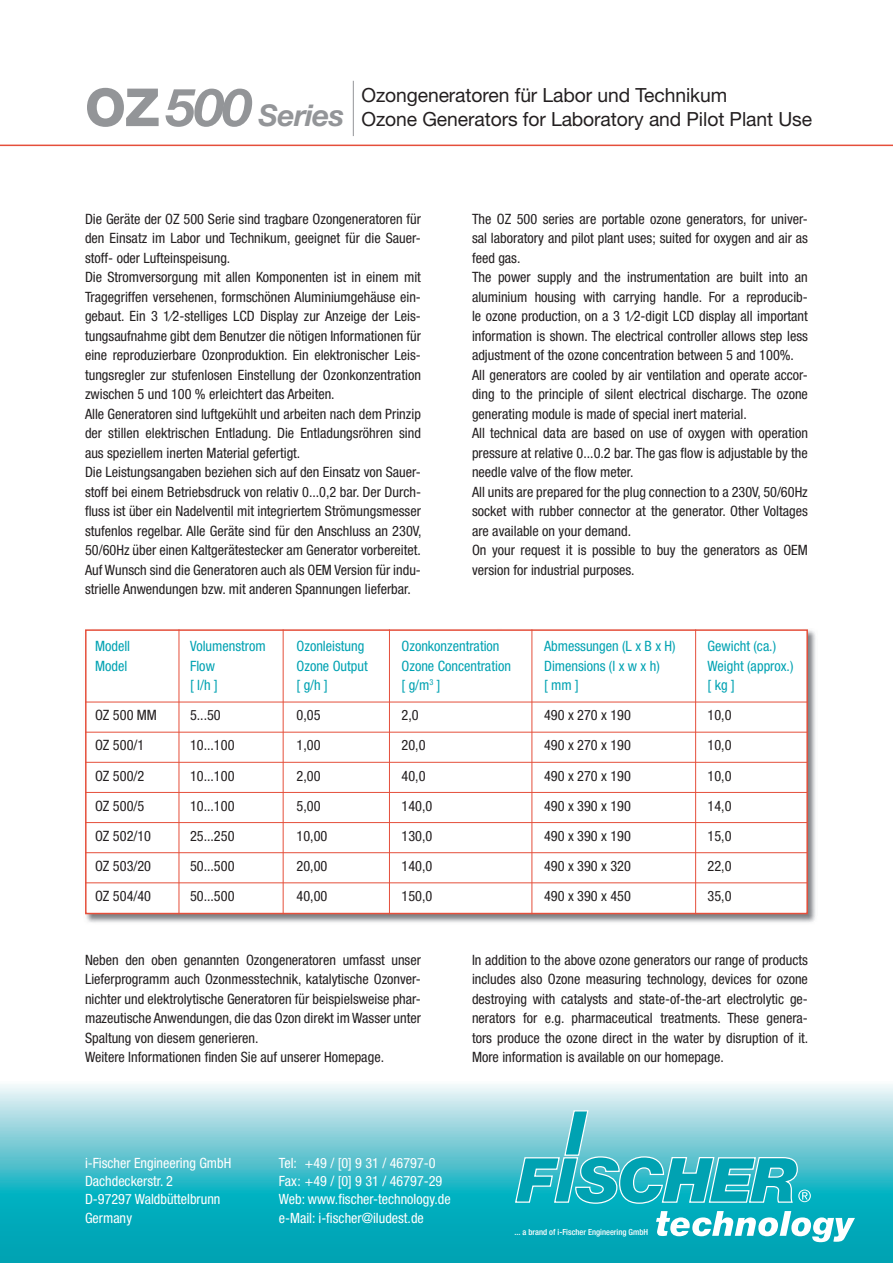
<style>
.page{position:relative;width:893px;height:1263px;background:#fff}
.page>*{position:absolute;margin:0;border:0;box-sizing:border-box;transform-origin:0 0}
.t1{font:19.5px/24px "Helvetica Neue";letter-spacing:-.005em;color:#231f20}
.t2{font:condensed 14.25px/19.5px "Helvetica Neue";color:#231f20}
.t3{font:condensed 14.25px "Helvetica Neue";color:#00a2b2}
.t4{font:condensed 14.1px/18.3px "Helvetica Neue";color:#fff}
.t5{font:500 condensed 8.4px "Helvetica Neue";color:#fff}
.s1{font-weight:800;font-size:52.5px;color:#939598}
.s2{font-weight:700;font-style:italic;font-size:52.5px;color:#939598}
.s3{font-weight:700;font-style:italic;font-size:30px;color:#939598}
</style>
<div class="page">
<svg style="left:0;top:1084px;width:893px;height:179px;background:#50c1cd"></svg>
<svg style="left:656px;top:1211px;width:199px;height:31px"></svg>
<svg style="left:514px;top:1110px;width:297px;height:94px;background:#5dc3ce"></svg>
<hr style="left:0;top:145px;width:893px;height:1px;background:#e54f3b">
<img style="left:85px;top:630px;width:731px;height:293px">
<div style="left:86px;top:630px;width:721px;height:283px;background:#fff"></div>
<div style="left:85px;top:629px;width:723px;height:285px;border:2px solid #e54f3b"></div>
<hr style="left:85px;top:702px;width:723px;height:1px;background:#e54f3b">
<hr style="left:85px;top:732px;width:723px;height:1px;background:#e54f3b">
<hr style="left:85px;top:762px;width:723px;height:1px;background:#e54f3b">
<hr style="left:85px;top:792px;width:723px;height:1px;background:#e54f3b">
<hr style="left:85px;top:822px;width:723px;height:1px;background:#e54f3b">
<hr style="left:85px;top:852px;width:723px;height:1px;background:#e54f3b">
<hr style="left:85px;top:882px;width:723px;height:1px;background:#e54f3b">
<hr style="left:179px;top:629px;width:1px;height:285px;background:#e54f3b">
<hr style="left:283px;top:629px;width:1px;height:285px;background:#e54f3b">
<hr style="left:389px;top:629px;width:1px;height:285px;background:#e54f3b">
<hr style="left:531px;top:629px;width:1px;height:285px;background:#e54f3b">
<hr style="left:695px;top:629px;width:1px;height:285px;background:#e54f3b">
<hr style="left:353px;top:81px;width:1px;height:55px;background:#939598">
<h1 class="t1" style="left:85px;top:83px;width:729px;text-indent:276px">Ozongeneratoren für Labor und Technikum<br><span class="s1">OZ</span> <span class="s2">500</span> <span class="s3">Series</span> Ozone Generators for Laboratory and Pilot Plant Use</h1>
<p class="t2" style="left:85px;top:209px;width:338px">Die Geräte der OZ 500 Serie sind tragbare Ozongeneratoren für den Einsatz im Labor und Technikum, geeignet für die Sauer&shy;stoff- oder Lufteinspeisung.<br>Die Stromversorgung mit allen Komponenten ist in einem mit Tragegriffen versehenen, formschönen Aluminiumgehäuse ein&shy;gebaut. Ein 3 1⁄2-stelliges LCD Display zur Anzeige der Leis&shy;tungsaufnahme gibt dem Benutzer die nötigen Informationen für eine reproduzierbare Ozonproduktion. Ein elektronischer Leis&shy;tungsregler zur stufenlosen Einstellung der Ozonkonzentration zwischen 5 und 100 % erleichtert das Arbeiten.<br>Alle Generatoren sind luftgekühlt und arbeiten nach dem Prinzip der stillen elektrischen Entladung. Die Entladungsröhren sind aus speziellem inerten Material gefertigt.<br>Die Leistungsangaben beziehen sich auf den Einsatz von Sauer&shy;stoff bei einem Betriebsdruck von relativ 0...0,2 bar. Der Durch&shy;fluss ist über ein Nadelventil mit integriertem Strömungsmesser stufenlos regelbar. Alle Geräte sind für den Anschluss an 230V, 50/60Hz über einen Kaltgerätestecker am Generator vorbereitet.<br>Auf Wunsch sind die Generatoren auch als OEM Version für indu&shy;strielle Anwendungen bzw. mit anderen Spannungen lieferbar.</p>
<p class="t2" style="left:472px;top:209px;width:337px">The OZ 500 series are portable ozone generators, for univer&shy;sal laboratory and pilot plant uses; suited for oxygen and air as feed gas.<br>The power supply and the instrumentation are built into an aluminium housing with carrying handle. For a reproducib&shy;le ozone production, on a 3 1⁄2-digit LCD display all important information is shown. The electrical controller allows step less adjustment of the ozone concentration between 5 and 100%.<br>All generators are cooled by air ventilation and operate accor&shy;ding to the principle of silent electrical discharge. The ozone generating module is made of special inert material.<br>All technical data are based on use of oxygen with operation pressure at relative 0...0.2 bar. The gas flow is adjustable by the needle valve of the flow meter.<br>All units are prepared for the plug connection to a 230V, 50/60Hz socket with rubber connector at the generator. Other Voltages are available on your demand.<br>On your request it is possible to buy the generators as OEM version for industrial purposes.</p>
<p class="t3" style="left:95px;top:638px;width:37px">Modell</p>
<p class="t3" style="left:190px;top:638px;width:77px">Volumenstrom</p>
<p class="t3" style="left:297px;top:638px;width:69px">Ozonleistung</p>
<p class="t3" style="left:402px;top:638px;width:100px">Ozonkonzentration</p>
<p class="t3" style="left:544px;top:638px;width:133px">Abmessungen (L x B x H)</p>
<p class="t3" style="left:708px;top:638px;width:70px">Gewicht (ca.)</p>
<p class="t3" style="left:95px;top:657px;width:34px">Model</p>
<p class="t3" style="left:190px;top:657px;width:26px">Flow</p>
<p class="t3" style="left:297px;top:657px;width:73px">Ozone Output</p>
<p class="t3" style="left:402px;top:657px;width:111px">Ozone Concentration</p>
<p class="t3" style="left:544px;top:657px;width:117px">Dimensions (l x w x h)</p>
<p class="t3" style="left:708px;top:657px;width:87px">Weight (approx.)</p>
<p class="t3" style="left:190px;top:677px;width:29px">[ l/h ]</p>
<p class="t3" style="left:297px;top:677px;width:33px">[ g/h ]</p>
<p class="t3" style="left:402px;top:677px;width:41px">[ g/m<sup>3</sup> ]</p>
<p class="t3" style="left:544px;top:677px;width:36px">[ mm ]</p>
<p class="t3" style="left:708px;top:677px;width:29px">[ kg ]</p>
<p class="t2" style="left:95px;top:705px;width:63px">OZ 500 MM</p>
<p class="t2" style="left:190px;top:705px;width:32px">5...50</p>
<p class="t2" style="left:297px;top:705px;width:25px">0,05</p>
<p class="t2" style="left:402px;top:705px;width:19px">2,0</p>
<p class="t2" style="left:544px;top:705px;width:88px">490 x 270 x 190</p>
<p class="t2" style="left:708px;top:705px;width:25px">10,0</p>
<p class="t2" style="left:95px;top:735px;width:51px">OZ 500/1</p>
<p class="t2" style="left:190px;top:735px;width:46px">10...100</p>
<p class="t2" style="left:297px;top:735px;width:25px">1,00</p>
<p class="t2" style="left:402px;top:735px;width:25px">20,0</p>
<p class="t2" style="left:544px;top:735px;width:88px">490 x 270 x 190</p>
<p class="t2" style="left:708px;top:735px;width:25px">10,0</p>
<p class="t2" style="left:95px;top:766px;width:51px">OZ 500/2</p>
<p class="t2" style="left:190px;top:766px;width:46px">10...100</p>
<p class="t2" style="left:297px;top:766px;width:25px">2,00</p>
<p class="t2" style="left:402px;top:766px;width:25px">40,0</p>
<p class="t2" style="left:544px;top:766px;width:88px">490 x 270 x 190</p>
<p class="t2" style="left:708px;top:766px;width:25px">10,0</p>
<p class="t2" style="left:95px;top:796px;width:51px">OZ 500/5</p>
<p class="t2" style="left:190px;top:796px;width:46px">10...100</p>
<p class="t2" style="left:297px;top:796px;width:25px">5,00</p>
<p class="t2" style="left:402px;top:796px;width:32px">140,0</p>
<p class="t2" style="left:544px;top:796px;width:88px">490 x 390 x 190</p>
<p class="t2" style="left:708px;top:796px;width:25px">14,0</p>
<p class="t2" style="left:95px;top:826px;width:58px">OZ 502/10</p>
<p class="t2" style="left:190px;top:826px;width:46px">25...250</p>
<p class="t2" style="left:297px;top:826px;width:32px">10,00</p>
<p class="t2" style="left:402px;top:826px;width:32px">130,0</p>
<p class="t2" style="left:544px;top:826px;width:88px">490 x 390 x 190</p>
<p class="t2" style="left:708px;top:826px;width:25px">15,0</p>
<p class="t2" style="left:95px;top:856px;width:58px">OZ 503/20</p>
<p class="t2" style="left:190px;top:856px;width:46px">50...500</p>
<p class="t2" style="left:297px;top:856px;width:32px">20,00</p>
<p class="t2" style="left:402px;top:856px;width:32px">140,0</p>
<p class="t2" style="left:544px;top:856px;width:88px">490 x 390 x 320</p>
<p class="t2" style="left:708px;top:856px;width:25px">22,0</p>
<p class="t2" style="left:95px;top:886px;width:58px">OZ 504/40</p>
<p class="t2" style="left:190px;top:886px;width:46px">50...500</p>
<p class="t2" style="left:297px;top:886px;width:32px">40,00</p>
<p class="t2" style="left:402px;top:886px;width:32px">150,0</p>
<p class="t2" style="left:544px;top:886px;width:88px">490 x 390 x 450</p>
<p class="t2" style="left:708px;top:886px;width:25px">35,0</p>
<p class="t2" style="left:85px;top:950px;width:337px">Neben den oben genannten Ozongeneratoren umfasst unser Lieferprogramm auch Ozonmesstechnik, katalytische Ozonver&shy;nichter und elektrolytische Generatoren für beispielsweise phar&shy;mazeutische Anwendungen, die das Ozon direkt im Wasser unter Spaltung von diesem generieren.<br>Weitere Informationen finden Sie auf unserer Homepage.</p>
<p class="t2" style="left:472px;top:950px;width:338px;text-align:justify">In addition to the above ozone generators our range of products includes also Ozone measuring technology, devices for ozone destroying with catalysts and state-of-the-art electrolytic ge&shy;nerators for e.g. pharmaceutical treatments. These genera&shy;tors produce the ozone direct in the water by disruption of it.<br>More information is available on our homepage.</p>
<p class="t4" style="left:85px;top:1153px;width:148px">i-Fischer Engineering GmbH<br>Dachdeckerstr. 2<br>D-97297 Waldbüttelbrunn<br>Germany</p>
<p class="t4" style="left:279px;top:1153px;width:173px">Tel: +49 / [0] 9 31 / 46797-0<br>Fax: +49 / [0] 9 31 / 46797-29<br>Web: www.fischer-technology.de e-Mail: i-fischer@iludest.de</p>
<p class="t5" style="left:514px;top:1227px;width:135px">... a brand of i-Fischer Engineering GmbH</p>
</div>
